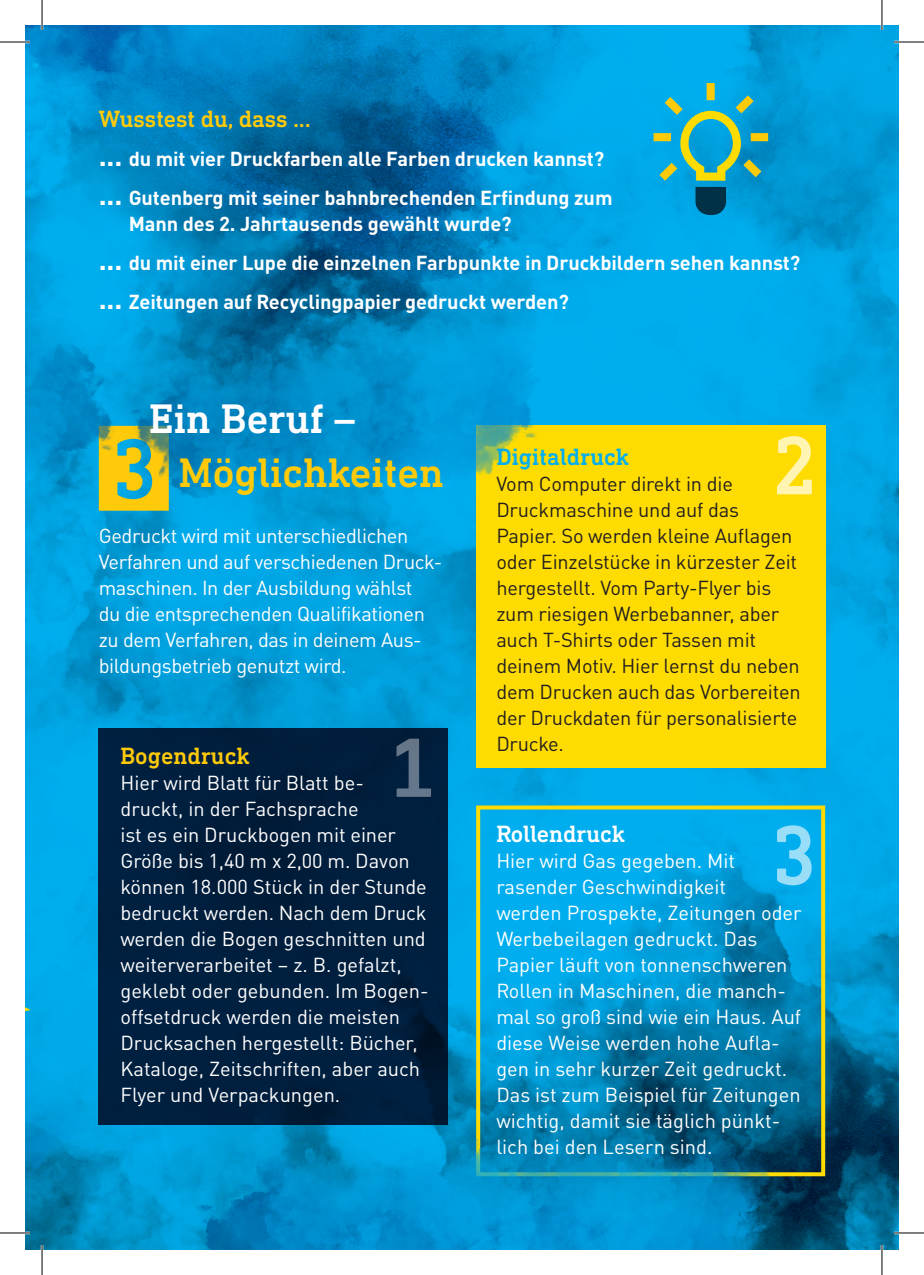
<style>
.page{position:relative;width:924px;height:1275px;background:#fff}
.page>*{position:absolute;margin:0;border:0;box-sizing:border-box;transform-origin:0 0}
.t1{font:500 42px "DIN Next Slab Pro";color:#feca0a}
.t2{font:500 42px "DIN Next Slab Pro";color:#fff}
.t3{font:500 24px "DIN Next Slab Pro";letter-spacing:-.005em;color:#feca0a}
.t4{font:500 24px "DIN Next Slab Pro";color:#00aeef}
.t5{font:500 24px "DIN Next Slab Pro";letter-spacing:-.005em;color:#fff}
.t6{font:20px/26px "DINOT";color:#fff}
.t7{font:20px/26px "DINOT";letter-spacing:-.01em;color:#231f20}
.t8{font:700 20px/39px "DINOT";letter-spacing:-.005em;color:#fff}
.t9{font:20px/26px "DINOT";letter-spacing:-.02em;color:#fff}
.s1{font-size:28px}
</style>
<div class="page">
<img style="left:25px;top:25px;width:873px;height:1225px">
<div style="left:476px;top:425px;width:348px;height:342px;background:#ffdc01"></div>
<div style="left:476px;top:805px;width:348px;height:371px;border:4px solid #ffdc01"></div>
<div style="left:99px;top:728px;width:348px;height:396px;background:#001f3f"></div>
<img style="left:182px;top:1066px;width:594px;height:184px">
<svg style="left:645px;top:75px;width:130px;height:142px;background:#22a3bb"></svg>
<img style="left:25px;top:950px;width:104px;height:265px">
<svg style="left:25px;top:932px;width:4px;height:104px"></svg>
<svg style="left:396px;top:738px;width:35px;height:59px"></svg>
<svg style="left:777px;top:436px;width:34px;height:58px"></svg>
<svg style="left:776px;top:825px;width:35px;height:60px;background:#4fc6f2"></svg>
<img style="left:108px;top:265px;width:452px;height:284px">
<img style="left:25px;top:287px;width:125px;height:262px">
<hr style="left:0;top:41px;width:30px;height:2px;background:#fff">
<hr style="left:893px;top:41px;width:30px;height:2px;background:#fff">
<hr style="left:0;top:1231px;width:30px;height:3px;background:#fff">
<hr style="left:893px;top:1231px;width:30px;height:3px;background:#fff">
<hr style="left:41px;top:0;width:2px;height:30px;background:#fff">
<hr style="left:41px;top:1245px;width:2px;height:30px;background:#fff">
<hr style="left:880px;top:0;width:2px;height:30px;background:#fff">
<hr style="left:880px;top:1245px;width:2px;height:30px;background:#fff">
<hr style="left:0;top:42px;width:30px;height:1px;background:#000">
<hr style="left:893px;top:42px;width:30px;height:1px;background:#000">
<hr style="left:0;top:1232px;width:30px;height:1px;background:#000">
<hr style="left:893px;top:1232px;width:30px;height:1px;background:#000">
<hr style="left:42px;top:0;width:1px;height:30px;background:#000">
<hr style="left:42px;top:1245px;width:1px;height:30px;background:#000">
<hr style="left:881px;top:0;width:1px;height:30px;background:#000">
<hr style="left:881px;top:1245px;width:1px;height:30px;background:#000">
<p class="t3" style="left:99px;top:105px;width:213px">Wusstest du, dass ...</p>
<p class="t8" style="left:99px;top:139px;width:515px"><span class="s1">...</span> du mit vier Druckfarben alle Farben drucken kannst? <span class="s1">...</span> Gutenberg mit seiner bahnbrechenden Erfindung zum</p>
<p class="t8" style="left:99px;top:204px;width:702px;text-indent:30px">Mann des 2. Jahrtausends gewählt wurde?<br><span class="s1">...</span> du mit einer Lupe die einzelnen Farbpunkte in Druckbildern sehen kannst? <span class="s1">...</span> Zeitungen auf Recyclingpapier gedruckt werden?</p>
<h1 class="t2" style="left:149px;top:394px;width:208px">Ein Beruf –</h1>
<h1 class="t1" style="left:179px;top:448px;width:266px">Möglichkeiten</h1>
<p class="t9" style="left:99px;top:522px;width:345px">Gedruckt wird mit unterschiedlichen Verfahren und auf verschiedenen Druck&shy;maschinen. In der Ausbildung wählst<br>du die entsprechenden Qualifikationen zu dem Verfahren, das in deinem Aus&shy;bildungsbetrieb genutzt wird.</p>
<p class="t3" style="left:120px;top:742px;width:131px">Bogendruck</p>
<p class="t6" style="left:120px;top:769px;width:309px">Hier wird Blatt für Blatt be&shy;druckt, in der Fachsprache<br>ist es ein Druckbogen mit einer<br>Größe bis 1,40 m x 2,00 m. Davon können 18.000 Stück in der Stunde bedruckt werden. Nach dem Druck werden die Bogen geschnitten und weiterverarbeitet – z. B. gefalzt, geklebt oder gebunden. Im Bogen&shy;offsetdruck werden die meisten<br>Drucksachen hergestellt: Bücher,<br>Kataloge, Zeitschriften, aber auch<br>Flyer und Verpackungen.</p>
<p class="t4" style="left:496px;top:443px;width:134px">Digitaldruck</p>
<p class="t7" style="left:496px;top:470px;width:306px">Vom Computer direkt in die<br>Druckmaschine und auf das<br>Papier. So werden kleine Auflagen oder Einzelstücke in kürzester Zeit hergestellt. Vom Party-Flyer bis zum riesigen Werbebanner, aber auch T-Shirts oder Tassen mit deinem Motiv. Hier lernst du neben dem Drucken auch das Vorbereiten der Druckdaten für personalisierte<br>Drucke.</p>
<p class="t5" style="left:496px;top:820px;width:130px">Rollendruck</p>
<p class="t6" style="left:496px;top:847px;width:307px">Hier wird Gas gegeben. Mit rasender Geschwindigkeit<br>werden Prospekte, Zeitungen oder<br>Werbebeilagen gedruckt. Das<br>Papier läuft von tonnenschweren<br>Rollen in Maschinen, die manch&shy;mal so groß sind wie ein Haus. Auf diese Weise werden hohe Aufla&shy;gen in sehr kurzer Zeit gedruckt.<br>Das ist zum Beispiel für Zeitungen wichtig, damit sie täglich pünkt&shy;lich bei den Lesern sind.</p>
</div>
